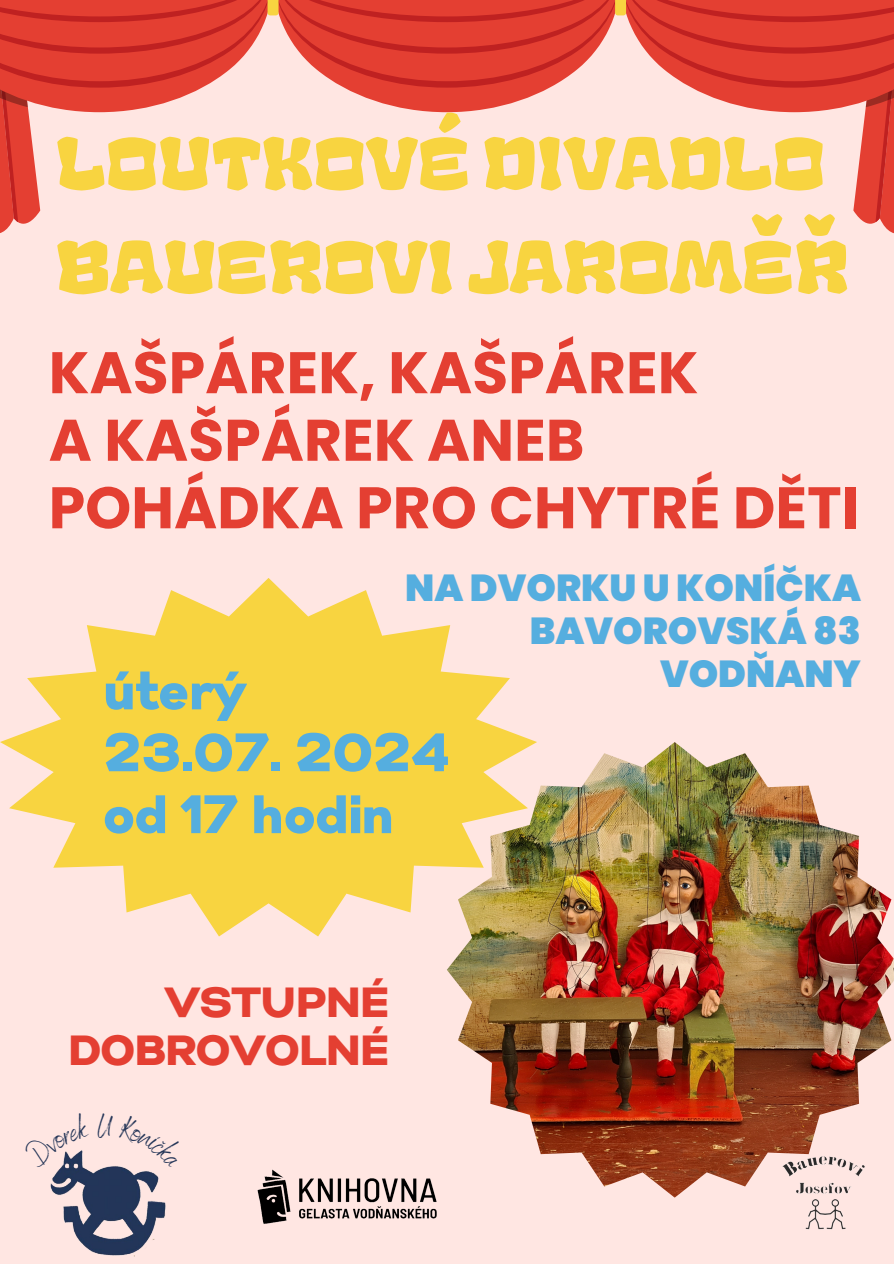
<style>
.page{position:relative;width:894px;height:1264px;background:#fff}
.page>*{position:absolute;margin:0;border:0;box-sizing:border-box;transform-origin:0 0}
.t1{font:63px/103.5px "Rague Pro";color:#f8d440}
.t2{font:700 58.5px/67.5px "Poppins";color:#e43f32}
.t3{font:900 54px/61.8px "Gabriel Sans";color:#55aedf}
.t4{font:900 42.15px/48.3px "Gabriel Sans";color:#e43f32;text-align:right}
.t5{font:900 37.5px/42.8px "Poppins";color:#55aedf;text-align:right}
.t6{font:31.2px "Benedict";color:#253658}
</style>
<div class="page">
<div style="left:0;top:0;width:893px;height:1263px;background:#ffe6e2"></div>
<img style="left:447px;top:742px;width:446px;height:455px">
<svg style="left:0;top:578px;width:536px;height:358px;fill:#f8d440"></svg>
<svg style="left:0;top:0;width:893px;height:233px"></svg>
<img style="left:50px;top:1166px;width:116px;height:91px">
<img style="left:257px;top:1169px;width:180px;height:55px">
<img style="left:773px;top:1119px;width:120px;height:111px">
<svg style="left:50px;top:1150px;width:40px;height:19px"></svg>
<svg style="left:118px;top:1166px;width:48px;height:2px"></svg>
<p class="t1" style="left:56px;top:115px;width:794px">LOUTKOVÉ DIVADLO<br>BAUEROVI JAROMĚŘ</p>
<h4 class="t2" style="left:49px;top:339px;width:811px">KAŠPÁREK, KAŠPÁREK<br>A KAŠPÁREK ANEB<br>POHÁDKA PRO CHYTRÉ DĚTI</h4>
<p class="t5" style="left:405px;top:567px;width:457px">NA DVORKU U KONÍČKA<br>BAVOROVSKÁ 83<br>VODŇANY</p>
<h3 class="t3" style="left:105px;top:662px;width:349px">úterý<br>23.07. 2024 od 17 hodin</h3>
<p class="t4" style="left:70px;top:980px;width:321px">VSTUPNÉ<br>DOBROVOLNÉ</p>
<p class="t6" style="left:98px;top:1105px;width:15px">U</p>
</div>
